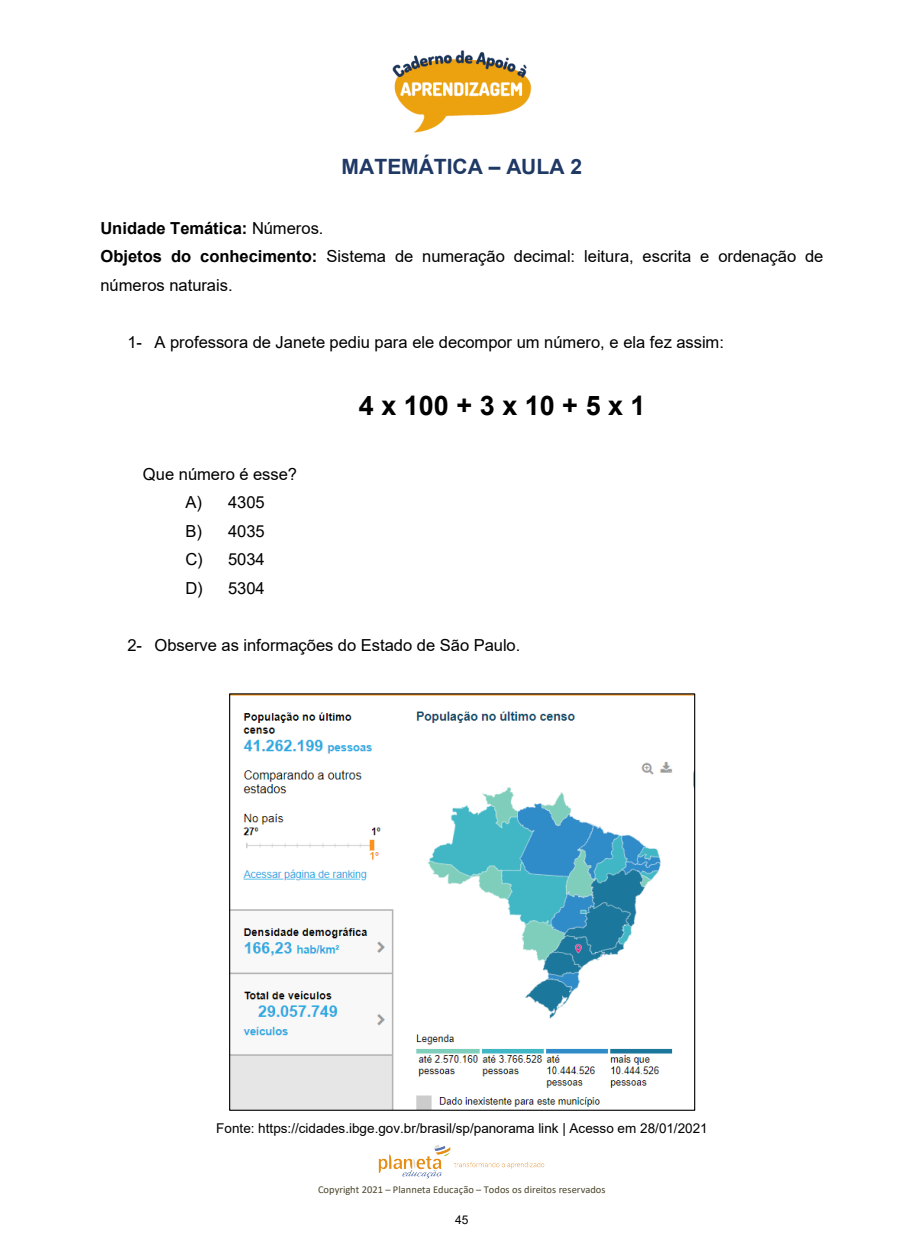
<style>
.page{position:relative;width:924px;height:1239px;background:#fff}
.page>*{position:absolute;margin:0;border:0;box-sizing:border-box;transform-origin:0 0}
.t1{font:700 27px "Arial";color:#000}
.t2{font:700 21px "Arial";letter-spacing:.005em;color:#1f3864}
.t3{font:16.5px/28.5px "Arial";color:#000}
.t4{font:700 16.5px "Arial";color:#000}
.t5{font:13.5px "Arial";letter-spacing:.005em;color:#000}
.t6{font:12px "Arial";color:#000}
.t7{font:10.5px "Calibri";letter-spacing:.005em;color:#4a442a}
.s1{font-weight:400}
.s2{font-weight:700}
</style>
<div class="page">
<img style="left:392px;top:50px;width:140px;height:83px">
<img style="left:378px;top:1145px;width:167px;height:34px">
<img style="left:231px;top:695px;width:462px;height:413px">
<p class="t2" style="left:342px;top:151px;width:242px">MATEMÁTICA – AULA 2</p>
<p class="t4" style="left:100px;top:217px;width:224px">Unidade Temática: <span class="s1">Números.</span></p>
<p class="t3" style="left:100px;top:242px;width:724px"><span class="s2">Objetos do conhecimento:</span> Sistema de numeração decimal: leitura, escrita e ordenação de números naturais.</p>
<p class="t3" style="left:127px;top:328px;width:598px">1- A professora de Janete pediu para ele decompor um número, e ela fez assim:</p>
<p class="t3" style="left:143px;top:460px;width:156px">Que número é esse?</p>
<p class="t3" style="left:185px;top:488px;width:81px">A) 4305</p>
<p class="t3" style="left:185px;top:517px;width:81px">B) 4035</p>
<p class="t3" style="left:185px;top:545px;width:81px">C) 5034</p>
<p class="t3" style="left:185px;top:573px;width:81px">D) 5304</p>
<p class="t1" style="left:359px;top:386px;width:288px">4 x 100 + 3 x 10 + 5 x 1</p>
<p class="t3" style="left:127px;top:630px;width:394px">2- Observe as informações do Estado de São Paulo.</p>
<p class="t5" style="left:216px;top:1118px;width:493px">Fonte: https://cidades.ibge.gov.br/brasil/sp/panorama link | Acesso em 28/01/2021</p>
<p class="t7" style="left:318px;top:1182px;width:289px">Copyright 2021 – Planneta Educação – Todos os direitos reservados</p>
<p class="t6" style="left:455px;top:1211px;width:15px">45</p>
</div>
